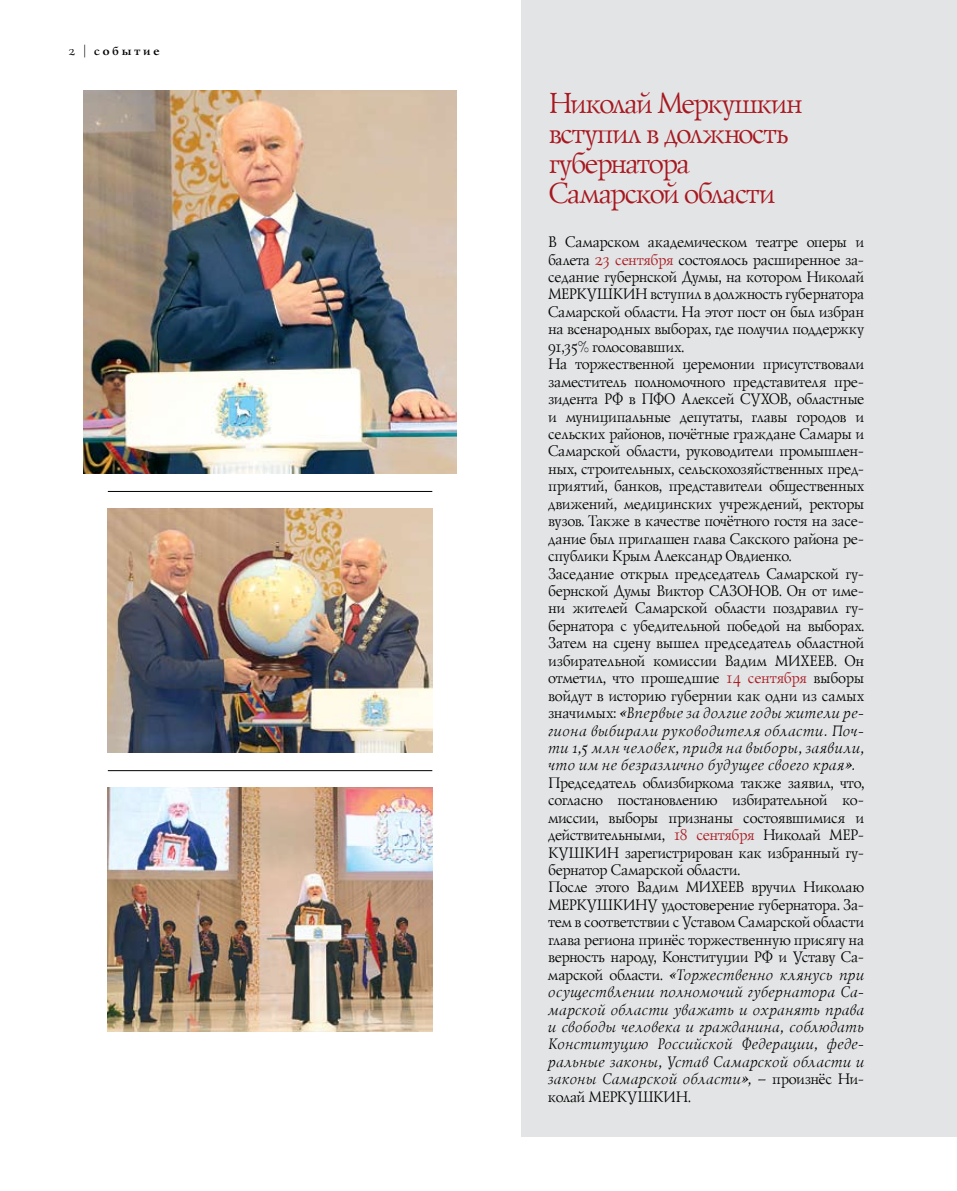
<style>
.page{position:relative;width:957px;height:1191px;background:#fff}
.page>*{position:absolute;margin:0;border:0;box-sizing:border-box;transform-origin:0 0}
.t1{font:30px/30px "Lazurski Exp Od CTT";letter-spacing:-.03em;color:#a7171f;scale:.96 1}
.t2{font:15.75px/17.4px "Lazurski Exp Od CTT";color:#000;scale:.96 1}
.t3{font:700 12px "Lazurski C";letter-spacing:.24em;color:#000}
.s1{font-family:"Lazurski Exp Od CTT";font-weight:400}
.s2{color:#a7171f}
.s3{font-style:italic}
</style>
<div class="page">
<div style="left:522px;top:0;width:435px;height:1136px;background:#e3e4e5"></div>
<img style="left:84px;top:90px;width:372px;height:384px">
<img style="left:108px;top:508px;width:324px;height:245px">
<hr style="left:108px;top:491px;width:324px;height:1px;background:#000">
<hr style="left:108px;top:770px;width:324px;height:1px;background:#000">
<img style="left:108px;top:787px;width:324px;height:245px">
<p class="t3" style="left:68px;top:43px;width:92px"><span class="s1">2 |</span> событие</p>
<h1 class="t1" style="left:547px;top:87px;width:266px">Николай Меркушкин вступил в должность губернатора<br>Самарской области</h1>
<p class="t2" style="left:547px;top:233px;width:331px">В Самарском академическом театре оперы и балета <span class="s2">23 сентября</span> состоялось расширенное за&shy;седание губернской Думы, на котором Николай Меркушкин вступил в должность губернатора Самарской области. На этот пост он был избран на всенародных выборах, где получил поддержку 91,35% голосовавших.<br>На торжественной церемонии присутствовали заместитель полномочного представителя пре&shy;зидента РФ в ПФО Алексей Сухов , областные и муниципальные депутаты, главы городов и сельских районов, почётные граждане Самары и Самарской области, руководители промышлен&shy;ных, строительных, сельскохозяйственных пред&shy;приятий, банков, представители общественных движений, медицинских учреждений, ректоры вузов. Также в качестве почётного гостя на засе&shy;дание был приглашен глава Сакского района ре&shy;спублики Крым Александр Овдиенко.<br>Заседание открыл председатель Самарской гу&shy;бернской Думы Виктор Сазонов</p>
<p class="t2" style="left:547px;top:581px;width:331px;text-align:justify;text-indent:231px">. Он от име&shy;ни жителей Самарской области поздравил гу&shy;бернатора с убедительной победой на выборах.<br>Затем на сцену вышел председатель областной избирательной комиссии Вадим Михеев. Он отметил, что прошедшие <span class="s2">14 сентября</span> выборы войдут в историю губернии как одни из самых значимых: <span class="s3">«Впервые за долгие годы жители ре&shy;гиона выбирали руководителя области. Поч&shy;ти 1,5 млн человек, придя на выборы, заявили, что им не безразлично будущее своего края».</span></p>
<p class="t2" style="left:547px;top:773px;width:331px">Председатель облизбиркома также заявил, что, согласно постановлению избирательной ко&shy;миссии, выборы признаны состоявшимися и действительными, <span class="s2">18 сентября</span> Николай Мер&shy;кушкин зарегистрирован как избранный гу&shy;бернатор Самарской области.<br>После этого Вадим Михеев вручил Николаю Меркушкину удостоверение губернатора. За&shy;тем в соответствии с Уставом Самарской области глава региона принёс торжественную присягу на верность народу, Конституции РФ и Уставу Са&shy;марской области. <span class="s3">«Торжественно клянусь при осуществлении полномочий губернатора Са&shy;марской области уважать и охранять права и свободы человека и гражданина, соблюдать Конституцию Российской Федерации, феде&shy;ральные законы, Устав Самарской области и законы Самарской области»,</span> – произнёс Ни&shy;колай Меркушкин .</p>
</div>
